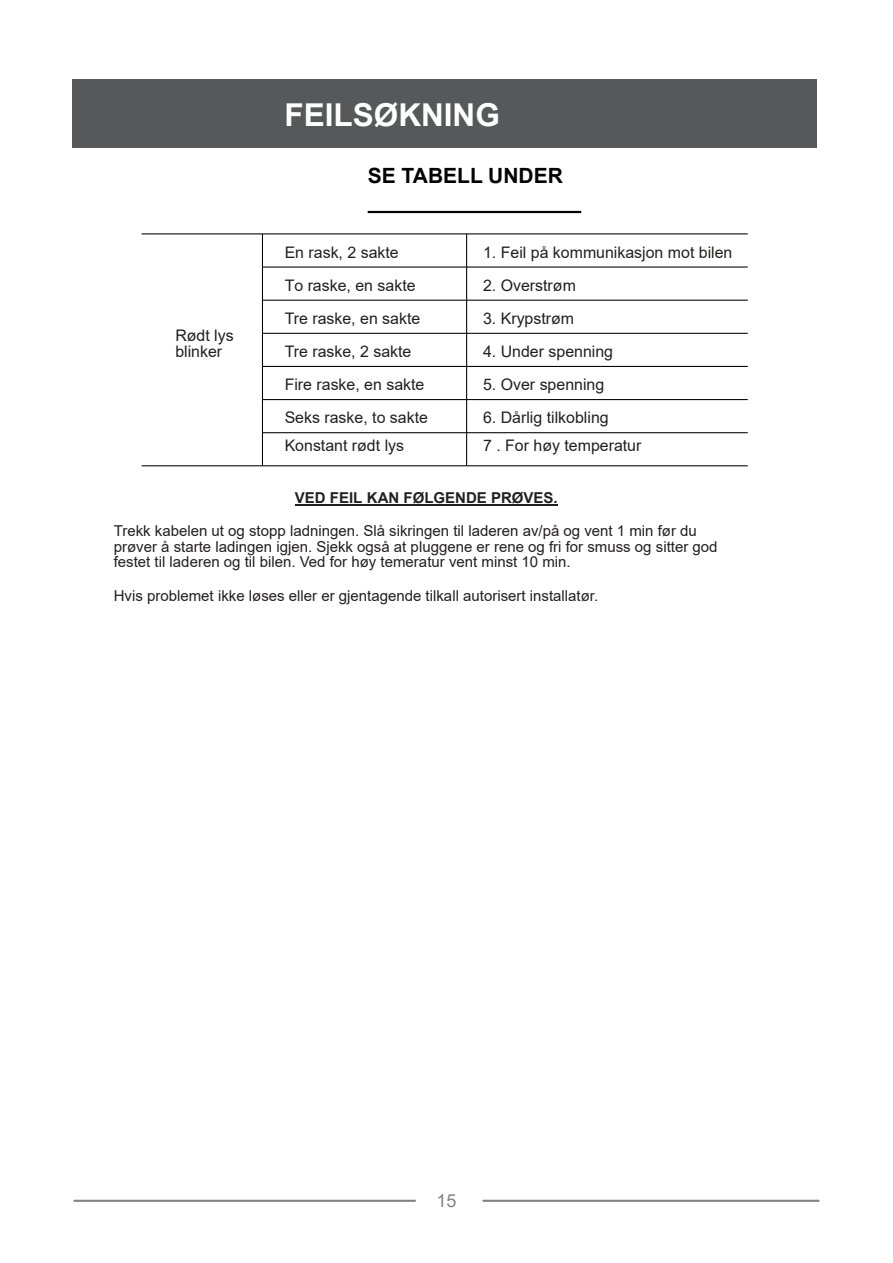
<style>
.page{position:relative;width:893px;height:1263px;background:#fff}
.page>*{position:absolute;margin:0;border:0;box-sizing:border-box;transform-origin:0 0}
.t1{font:700 31.5px "Arial";color:#fff}
.t2{font:700 21px "Arial";color:#030303}
.t3{font:18px "Arial";color:#808285}
.t4{font:15.9px/15.9px "Arial";color:#221f1f}
.t5{font:15px/15.5px "Arial";color:#231f20}
.t6{font:700 15px "Arial";color:#231f20}
</style>
<div class="page">
<hr style="left:74px;top:1200px;width:341px;height:2px;background:#808285">
<hr style="left:483px;top:1200px;width:336px;height:2px;background:#808285">
<hr style="left:368px;top:211px;width:213px;height:2px;background:#030303">
<div style="left:73px;top:79px;width:744px;height:68px;background:#57585a"></div>
<hr style="left:466px;top:234px;width:1px;height:232px;background:#030303">
<hr style="left:262px;top:234px;width:1px;height:232px;background:#030303">
<hr style="left:262px;top:266px;width:486px;height:2px;background:#030303">
<hr style="left:142px;top:233px;width:606px;height:1px;background:#030303">
<hr style="left:262px;top:300px;width:486px;height:1px;background:#030303">
<hr style="left:262px;top:333px;width:486px;height:1px;background:#030303">
<hr style="left:262px;top:366px;width:486px;height:1px;background:#030303">
<hr style="left:262px;top:399px;width:486px;height:1px;background:#030303">
<hr style="left:262px;top:432px;width:486px;height:1px;background:#030303">
<hr style="left:142px;top:465px;width:606px;height:1px;background:#030303">
<hr style="left:295px;top:504px;width:262px;height:2px;background:#231f20">
<h1 class="t1" style="left:285px;top:103px;width:217px">FEILSØKNING</h1>
<h2 class="t2" style="left:368px;top:167px;width:197px">SE TABELL UNDER</h2>
<p class="t4" style="left:285px;top:246px;width:116px">En rask, 2 sakte</p>
<p class="t4" style="left:483px;top:246px;width:251px">1. Feil på kommunikasjon mot bilen</p>
<p class="t4" style="left:285px;top:279px;width:132px">To raske, en sakte</p>
<p class="t4" style="left:483px;top:279px;width:94px">2. Overstrøm</p>
<p class="t4" style="left:285px;top:312px;width:137px">Tre raske, en sakte</p>
<p class="t4" style="left:483px;top:312px;width:93px">3. Krypstrøm</p>
<p class="t4" style="left:175px;top:329px;width:60px">Rødt lys blinker</p>
<p class="t4" style="left:285px;top:345px;width:128px">Tre raske, 2 sakte</p>
<p class="t4" style="left:483px;top:345px;width:132px">4. Under spenning</p>
<p class="t4" style="left:285px;top:378px;width:141px">Fire raske, en sakte</p>
<p class="t4" style="left:483px;top:378px;width:123px">5. Over spenning</p>
<p class="t4" style="left:285px;top:410px;width:145px">Seks raske, to sakte</p>
<p class="t4" style="left:483px;top:410px;width:127px">6. Dårlig tilkobling</p>
<p class="t4" style="left:285px;top:439px;width:121px">Konstant rødt lys</p>
<p class="t4" style="left:483px;top:439px;width:160px">7 . For høy temperatur</p>
<p class="t6" style="left:295px;top:492px;width:264px">VED FEIL KAN FØLGENDE PRØVES.</p>
<p class="t5" style="left:114px;top:524px;width:605px">Trekk kabelen ut og stopp ladningen. Slå sikringen til laderen av/på og vent 1 min før du prøver å starte ladingen igjen. Sjekk også at pluggene er rene og fri for smuss og sitter god festet til laderen og til bilen. Ved for høy temeratur vent minst 10 min.</p>
<p class="t5" style="left:114px;top:589px;width:486px">Hvis problemet ikke løses eller er gjentagende tilkall autorisert installatør.</p>
<p class="t3" style="left:436px;top:1194px;width:22px">15</p>
</div>
